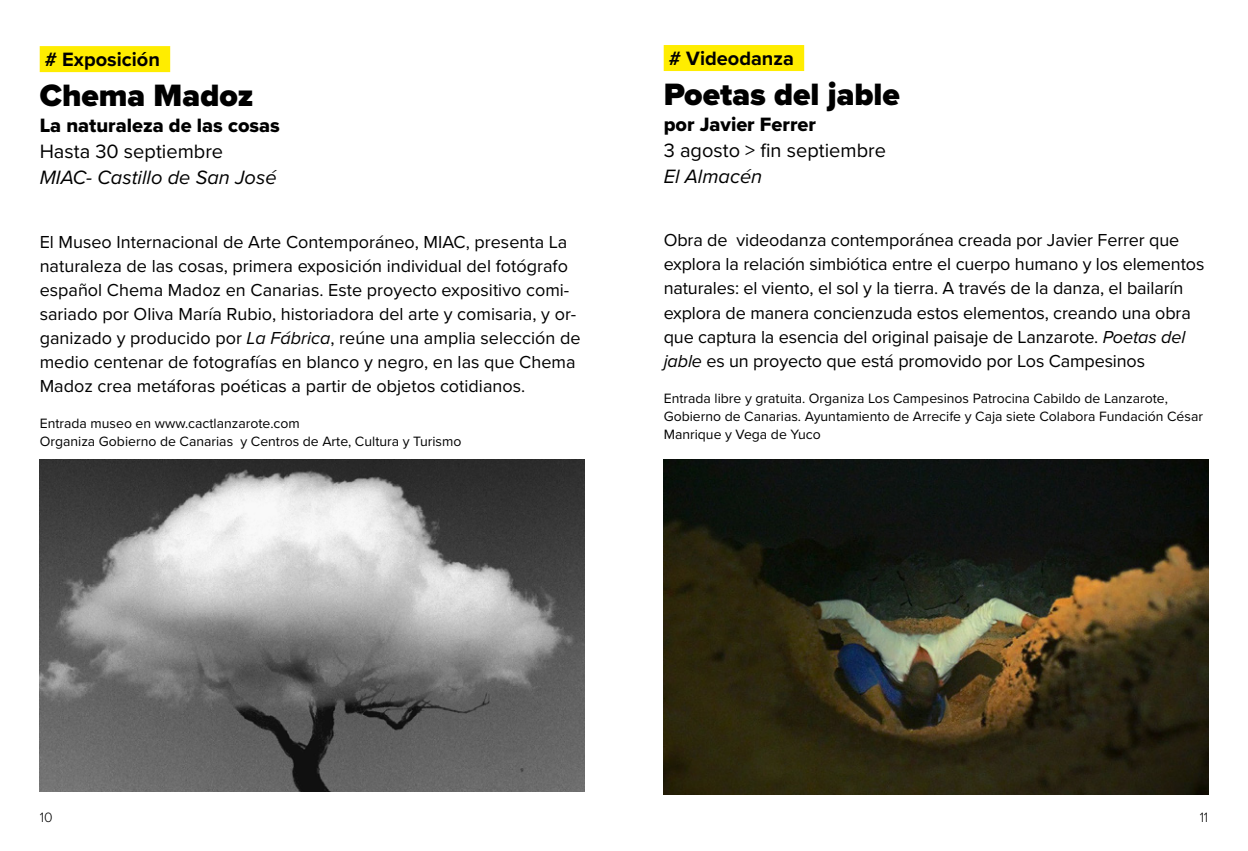
<style>
.page{position:relative;width:1248px;height:851px;background:#fff}
.page>*{position:absolute;margin:0;border:0;box-sizing:border-box;transform-origin:0 0}
.t1{font:900 32px "Proxima Nova";color:#000}
.t2{font:20px "Proxima Nova";color:#000}
.t3{font:20px "Proxima Nova Extrabld";color:#000}
.t4{font:italic 20px "Proxima Nova";color:#000}
.t5{font:700 20px "Proxima Nova";color:#000}
.t6{font:18px/24px "Proxima Nova";color:#000}
.t7{font:14px/18px "Proxima Nova";color:#000}
.t8{font:300 14px "Proxima Nova";color:#000}
.s1{font-style:italic}
</style>
<div class="page">
<img style="left:40px;top:460px;width:544px;height:331px">
<div style="left:40px;top:46px;width:130px;height:26px;background:#ffed00"></div>
<img style="left:663px;top:460px;width:545px;height:334px">
<div style="left:663px;top:45px;width:141px;height:26px;background:#ffed00"></div>
<p class="t5" style="left:45px;top:44px;width:117px"># Exposición</p>
<h1 class="t1" style="left:40px;top:71px;width:215px">Chema Madoz</h1>
<p class="t3" style="left:40px;top:110px;width:242px">La naturaleza de las cosas</p>
<p class="t2" style="left:40px;top:136px;width:185px">Hasta 30 septiembre</p>
<p class="t4" style="left:40px;top:162px;width:238px">MIAC- Castillo de San José</p>
<p class="t6" style="left:40px;top:229px;width:542px">El Museo Internacional de Arte Contemporáneo, MIAC, presenta La naturaleza de las cosas, primera exposición individual del fotógrafo español Chema Madoz en Canarias. Este proyecto expositivo comi&shy;sariado por Oliva María Rubio, historiadora del arte y comisaria, y or&shy;ganizado y producido por <span class="s1">La Fábrica</span>, reúne una amplia selección de medio centenar de fotografías en blanco y negro, en las que Chema Madoz crea metáforas poéticas a partir de objetos cotidianos.</p>
<p class="t7" style="left:40px;top:413px;width:423px">Entrada museo en www.cactlanzarote.com<br>Organiza Gobierno de Canarias y Centros de Arte, Cultura y Turismo</p>
<p class="t5" style="left:668px;top:43px;width:127px"># Videodanza</p>
<h1 class="t1" style="left:663px;top:70px;width:238px">Poetas del jable</h1>
<p class="t3" style="left:663px;top:109px;width:154px">por Javier Ferrer</p>
<p class="t2" style="left:663px;top:135px;width:224px">3 agosto &gt; fin septiembre</p>
<p class="t4" style="left:663px;top:161px;width:100px">El Almacén</p>
<p class="t6" style="left:663px;top:228px;width:542px">Obra de videodanza contemporánea creada por Javier Ferrer que explora la relación simbiótica entre el cuerpo humano y los elementos naturales: el viento, el sol y la tierra. A través de la danza, el bailarín explora de manera concienzuda estos elementos, creando una obra que captura la esencia del original paisaje de Lanzarote. <span class="s1">Poetas del jable</span> es un proyecto que está promovido por Los Campesinos</p>
<p class="t7" style="left:663px;top:388px;width:541px">Entrada libre y gratuita. Organiza Los Campesinos Patrocina Cabildo de Lanzarote,<br>Gobierno de Canarias. Ayuntamiento de Arrecife y Caja siete Colabora Fundación César<br>Manrique y Vega de Yuco</p>
<p class="t8" style="left:40px;top:807px;width:14px">10</p>
<p class="t8" style="left:1199px;top:807px;width:10px">11</p>
</div>
